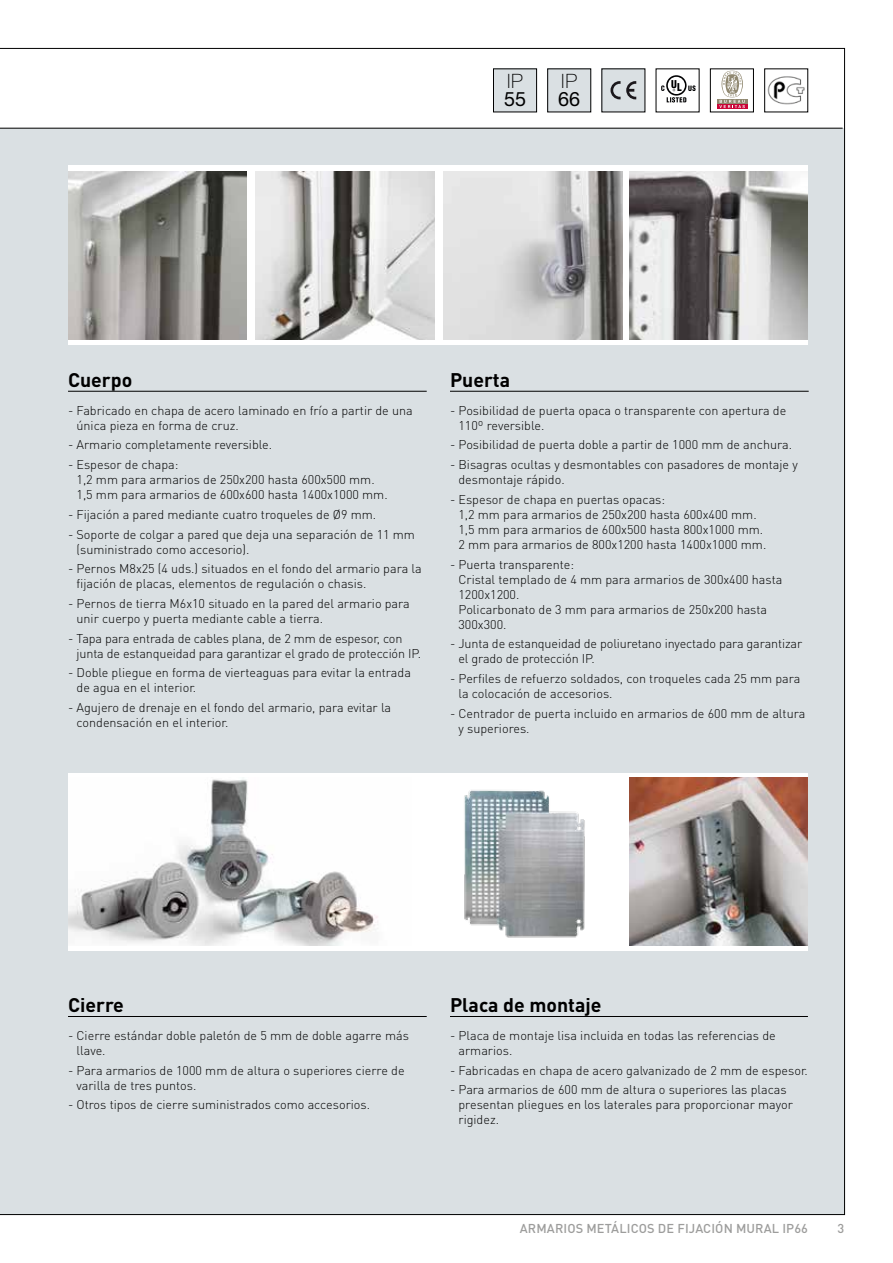
<style>
.page{position:relative;width:893px;height:1263px;background:#fff}
.page>*{position:absolute;margin:0;border:0;box-sizing:border-box;transform-origin:0 0}
.t1{font:100 19.8px "Helvetica Neue LT Pro";color:#000}
.t2{font:19.8px "Helvetica Neue LT Pro";color:#000}
.t3{font:700 19.5px "DIN Pro";color:#000}
.t4{font:500 12.75px "DIN Pro";letter-spacing:.01em;color:#9d9d9c}
.t5{font:300 12.6px/15px "DIN Pro";color:#000}
</style>
<div class="page">
<div style="left:0;top:128px;width:845px;height:1087px;background:#dae0e3"></div>
<hr style="left:68px;top:391px;width:359px;height:1px;background:#000">
<hr style="left:450px;top:391px;width:359px;height:1px;background:#000">
<svg style="left:68px;top:166px;width:740px;height:179px;background:#f5f5f5"></svg>
<img style="left:444px;top:172px;width:178px;height:167px">
<img style="left:629px;top:172px;width:179px;height:167px">
<img style="left:68px;top:172px;width:179px;height:167px">
<img style="left:256px;top:172px;width:178px;height:167px">
<div style="left:68px;top:773px;width:740px;height:177px;background:#fff"></div>
<img style="left:68px;top:779px;width:310px;height:167px">
<img style="left:629px;top:778px;width:179px;height:168px">
<hr style="left:68px;top:1016px;width:359px;height:1px;background:#000">
<hr style="left:450px;top:1016px;width:358px;height:1px;background:#000">
<svg style="left:661px;top:75px;width:35px;height:27px"></svg>
<div style="left:602px;top:69px;width:43px;height:43px;background:#dae0e3"></div>
<svg style="left:610px;top:81px;width:26px;height:18px"></svg>
<div style="left:493px;top:69px;width:44px;height:43px;background:#dae0e3"></div>
<div style="left:493px;top:69px;width:44px;height:43px;border:1px solid #000"></div>
<div style="left:548px;top:69px;width:43px;height:43px;background:#dae0e3"></div>
<div style="left:710px;top:69px;width:44px;height:43px;border:1px solid #000"></div>
<div style="left:717px;top:99px;width:30px;height:5px;background:#908870"></div>
<div style="left:717px;top:104px;width:30px;height:5px;background:#ca0538"></div>
<svg style="left:719px;top:71px;width:26px;height:37px"></svg>
<img style="left:768px;top:76px;width:37px;height:29px">
<img style="left:464px;top:790px;width:121px;height:148px">
<h1 class="t1" style="left:507px;top:70px;width:17px">IP</h1>
<h1 class="t2" style="left:504px;top:87px;width:24px">55</h1>
<h1 class="t1" style="left:561px;top:70px;width:17px">IP</h1>
<h1 class="t2" style="left:558px;top:87px;width:24px">66</h1>
<h2 class="t3" style="left:68px;top:366px;width:66px">Cuerpo</h2>
<p class="t5" style="left:77px;top:402px;width:338px;text-indent:-9px">- Fabricado en chapa de acero laminado en frío a partir de una única pieza en forma de cruz.</p>
<p class="t5" style="left:68px;top:437px;width:206px">- Armario completamente reversible.</p>
<p class="t5" style="left:77px;top:457px;width:313px;text-indent:-9px">- Espesor de chapa:<br>1,2 mm para armarios de 250x200 hasta 600x500 mm.<br>1,5 mm para armarios de 600x600 hasta 1400x1000 mm.</p>
<p class="t5" style="left:68px;top:506px;width:310px">- Fijación a pared mediante cuatro troqueles de Ø9 mm.</p>
<p class="t5" style="left:77px;top:526px;width:340px;text-indent:-9px">- Soporte de colgar a pared que deja una separación de 11 mm (suministrado como accesorio).</p>
<p class="t5" style="left:77px;top:561px;width:347px;text-indent:-9px">- Pernos M8x25 (4 uds.) situados en el fondo del armario para la fijación de placas, elementos de regulación o chasis.</p>
<p class="t5" style="left:77px;top:595px;width:335px;text-indent:-9px">- Pernos de tierra M6x10 situado en la pared del armario para unir cuerpo y puerta mediante cable a tierra.</p>
<p class="t5" style="left:77px;top:630px;width:346px;text-indent:-9px">- Tapa para entrada de cables plana, de 2 mm de espesor, con junta de estanqueidad para garantizar el grado de protección IP.</p>
<p class="t5" style="left:77px;top:665px;width:336px;text-indent:-9px">- Doble pliegue en forma de vierteaguas para evitar la entrada de agua en el interior.</p>
<p class="t5" style="left:77px;top:699px;width:316px;text-indent:-9px">- Agujero de drenaje en el fondo del armario, para evitar la condensación en el interior.</p>
<h2 class="t3" style="left:450px;top:366px;width:62px">Puerta</h2>
<p class="t5" style="left:458px;top:402px;width:329px;text-indent:-9px">- Posibilidad de puerta opaca o transparente con apertura de<br>110º reversible.</p>
<p class="t5" style="left:450px;top:437px;width:344px">- Posibilidad de puerta doble a partir de 1000 mm de anchura.</p>
<p class="t5" style="left:458px;top:457px;width:341px;text-indent:-9px">- Bisagras ocultas y desmontables con pasadores de montaje y desmontaje rápido.</p>
<p class="t5" style="left:458px;top:491px;width:309px;text-indent:-9px">- Espesor de chapa en puertas opacas:<br>1,2 mm para armarios de 250x200 hasta 600x400 mm.<br>1,5 mm para armarios de 600x500 hasta 800x1000 mm.<br>2 mm para armarios de 800x1200 hasta 1400x1000 mm.</p>
<p class="t5" style="left:458px;top:556px;width:325px;text-indent:-9px">- Puerta transparente:<br>Cristal templado de 4 mm para armarios de 300x400 hasta<br>1200x1200.<br>Policarbonato de 3 mm para armarios de 250x200 hasta<br>300x300.</p>
<p class="t5" style="left:458px;top:636px;width:345px;text-indent:-9px">- Junta de estanqueidad de poliuretano inyectado para garantizar el grado de protección IP.</p>
<p class="t5" style="left:458px;top:670px;width:343px;text-indent:-9px">- Perfiles de refuerzo soldados, con troqueles cada 25 mm para la colocación de accesorios.</p>
<p class="t5" style="left:458px;top:705px;width:348px;text-indent:-9px">- Centrador de puerta incluido en armarios de 600 mm de altura y superiores.</p>
<h2 class="t3" style="left:68px;top:991px;width:57px">Cierre</h2>
<p class="t5" style="left:77px;top:1027px;width:334px;text-indent:-9px">- Cierre estándar doble paletón de 5 mm de doble agarre más llave.</p>
<p class="t5" style="left:77px;top:1062px;width:330px;text-indent:-9px">- Para armarios de 1000 mm de altura o superiores cierre de varilla de tres puntos.</p>
<p class="t5" style="left:68px;top:1097px;width:304px">- Otros tipos de cierre suministrados como accesorios.</p>
<h2 class="t3" style="left:450px;top:991px;width:153px">Placa de montaje</h2>
<p class="t5" style="left:458px;top:1027px;width:319px;text-indent:-9px">- Placa de montaje lisa incluida en todas las referencias de armarios.</p>
<p class="t5" style="left:450px;top:1062px;width:359px">- Fabricadas en chapa de acero galvanizado de 2 mm de espesor.</p>
<p class="t5" style="left:458px;top:1082px;width:336px;text-indent:-9px">- Para armarios de 600 mm de altura o superiores las placas presentan pliegues en los laterales para proporcionar mayor rigidez.</p>
<p class="t4" style="left:520px;top:1219px;width:290px">ARMARIOS METÁLICOS DE FIJACIÓN MURAL IP66</p>
<p class="t4" style="left:837px;top:1219px;width:8px">3</p>
</div>
